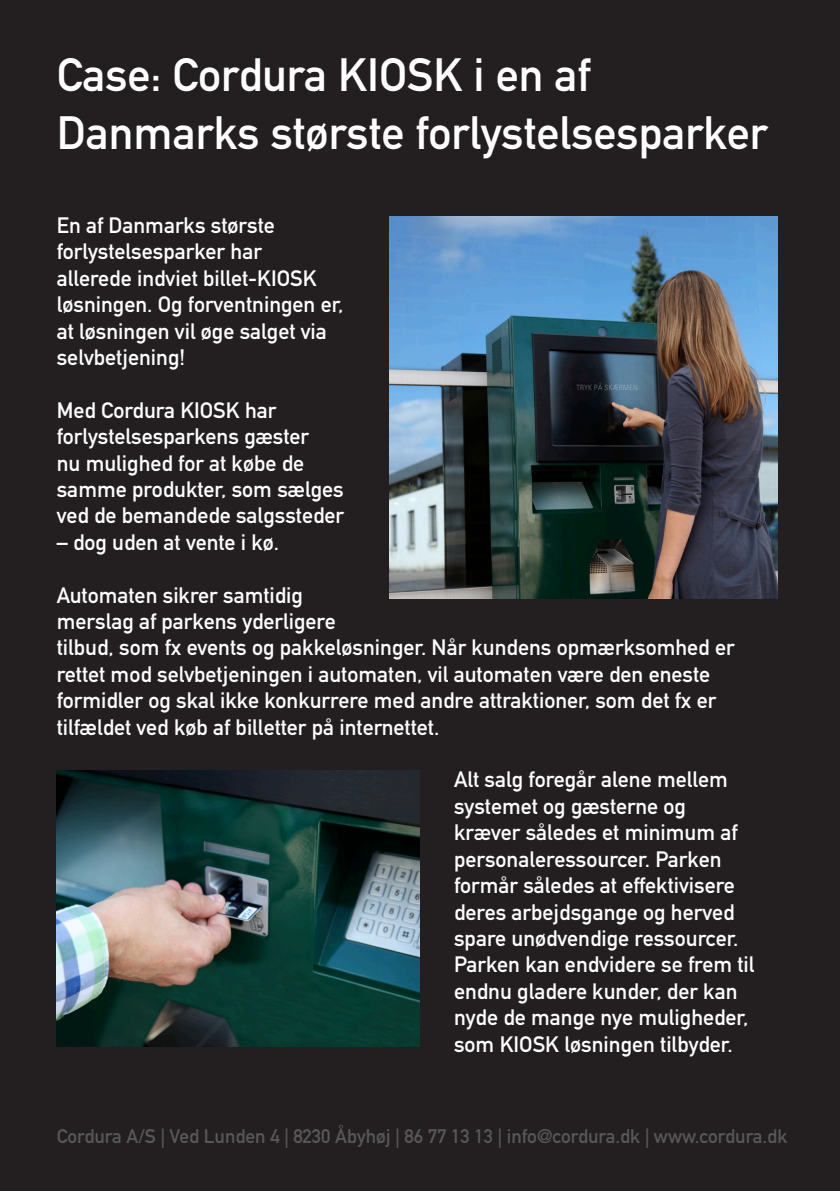
<style>
.page{position:relative;width:840px;height:1191px;background:#fff}
.page>*{position:absolute;margin:0;border:0;box-sizing:border-box;transform-origin:0 0}
.t1{font:46px/57.6px "DIN Mittelschrift";color:#fff}
.t2{font:22px/26.4px "DIN Mittelschrift";color:#fff}
.t3{font:19.4px "DIN Mittelschrift";color:#57585a}
</style>
<div class="page">
<div style="left:0;top:0;width:839px;height:1191px;background:#231f20"></div>
<img style="left:389px;top:217px;width:388px;height:381px">
<img style="left:57px;top:771px;width:363px;height:275px">
<p class="t1" style="left:57px;top:47px;width:712px">Case: Cordura KIOSK i en af<br>Danmarks største forlystelsesparker</p>
<p class="t2" style="left:57px;top:212px;width:288px">En af Danmarks største forlystelsesparker har<br>allerede indviet billet-KIOSK løsningen. Og forventningen er, at løsningen vil øge salget via selvbetjening!</p>
<p class="t2" style="left:57px;top:397px;width:288px">Med Cordura KIOSK har forlystelsesparkens gæster<br>nu mulighed for at købe de samme produkter, som sælges ved de bemandede salgssteder</p>
<p class="t2" style="left:57px;top:529px;width:224px">– dog uden at vente i kø.</p>
<p class="t2" style="left:57px;top:582px;width:679px">Automaten sikrer samtidig<br>merslag af parkens yderligere<br>tilbud, som fx events og pakkeløsninger. Når kundens opmærksomhed er rettet mod selvbetjeningen i automaten, vil automaten være den eneste formidler og skal ikke konkurrere med andre attraktioner, som det fx er tilfældet ved køb af billetter på internettet.</p>
<p class="t2" style="left:454px;top:766px;width:302px">Alt salg foregår alene mellem systemet og gæsterne og kræver således et minimum af personaleressourcer. Parken formår således at effektivisere deres arbejdsgange og herved spare unødvendige ressourcer.<br>Parken kan endvidere se frem til endnu gladere kunder, der kan nyde de mange nye muligheder, som KIOSK løsningen tilbyder.</p>
<p class="t3" style="left:57px;top:1125px;width:731px">Cordura A/S | Ved Lunden 4 | 8230 Åbyhøj | 86 77 13 13 | info@cordura.dk | www.cordura.dk</p>
</div>
